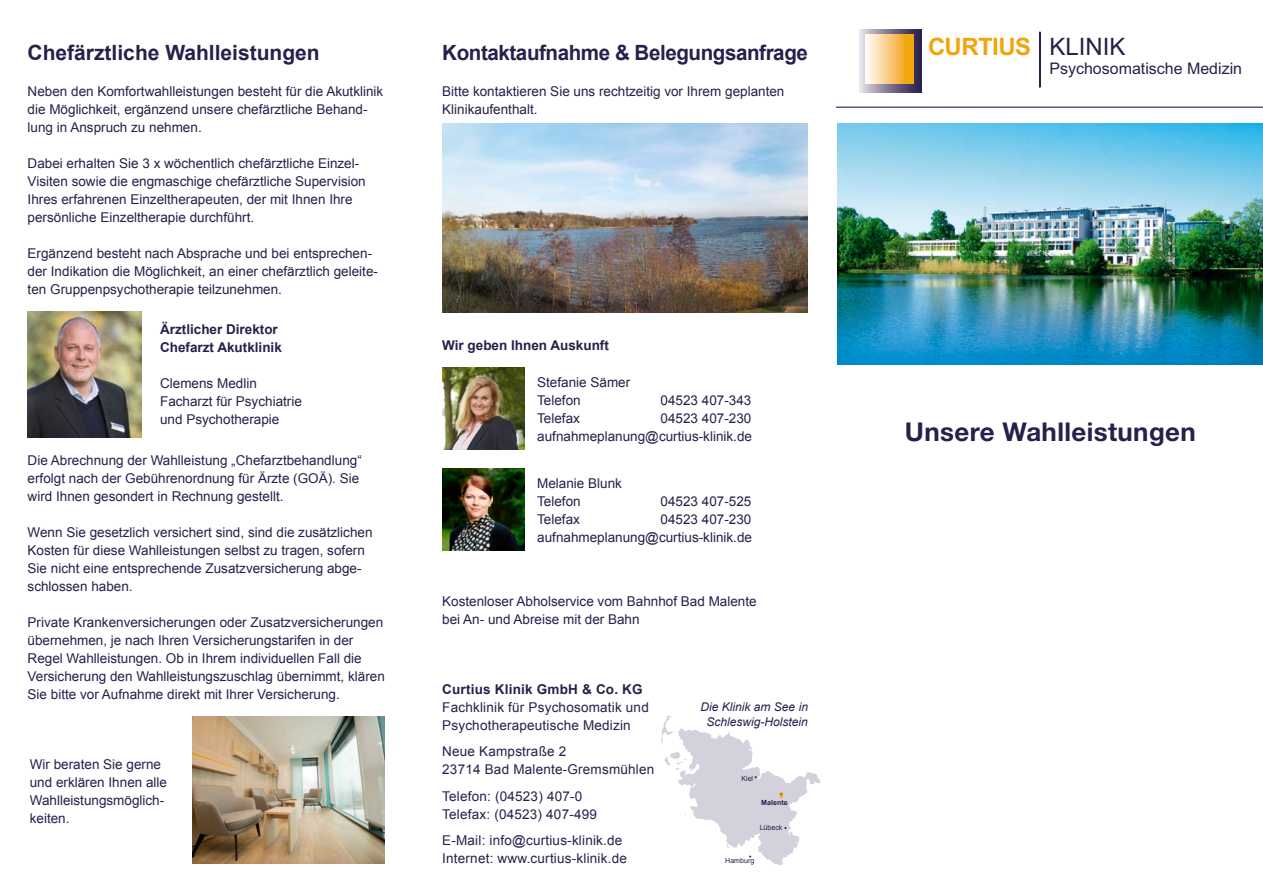
<style>
.page{position:relative;width:1263px;height:893px;background:#fff}
.page>*{position:absolute;margin:0;border:0;box-sizing:border-box;transform-origin:0 0}
.t1{font:700 25.8px "Helvetica Neue LT Std";letter-spacing:.015em;color:#26204b}
.t2{font:700 24px "Arial";letter-spacing:-.025em;color:#f1a50b}
.t3{font:700 21px "Arial";letter-spacing:-.02em;color:#26204b}
.t4{font:700 21px "Arial";color:#26204b}
.t5{font:16.05px "Arial";color:#26204a}
.t6{font:13.5px/18px "Arial";color:#26204b}
.t7{font:700 13.5px/18px "Arial";color:#26204b}
.t8{font:italic 12px/15px "Arial";color:#26204b;text-align:center}
.t9{font:7.05px "Arial";color:#26204b}
.t10{font:700 7.05px "Arial";color:#26204b}
.s1{font-weight:400;color:#26204a}
</style>
<div class="page">
<img style="left:838px;top:123px;width:425px;height:242px">
<img style="left:442px;top:123px;width:366px;height:189px">
<div style="left:1039px;top:32px;width:1px;height:56px;border:1px solid #26204a"></div>
<svg style="left:859px;top:30px;width:63px;height:62px;background:#867c91"></svg>
<div style="left:865px;top:35px;width:49px;height:48px;background:linear-gradient(to right,#fffcff,#f19a00)"></div>
<hr style="left:836px;top:107px;width:427px;height:1px;background:#26204b">
<img style="left:192px;top:717px;width:193px;height:146px">
<img style="left:28px;top:312px;width:113px;height:125px">
<svg style="left:661px;top:716px;width:160px;height:149px"></svg>
<img style="left:442px;top:469px;width:82px;height:82px">
<img style="left:442px;top:368px;width:82px;height:82px">
<h3 class="t4" style="left:28px;top:39px;width:294px">Chefärztliche Wahlleistungen</h3>
<p class="t6" style="left:28px;top:82px;width:357px">Neben den Komfortwahlleistungen besteht für die Akutklinik die Möglichkeit, ergänzend unsere chefärztliche Behand&shy;lung in Anspruch zu nehmen.</p>
<p class="t6" style="left:28px;top:154px;width:340px">Dabei erhalten Sie 3 x wöchentlich chefärztliche Einzel-Visiten sowie die engmaschige chefärztliche Supervision Ihres erfahrenen Einzeltherapeuten, der mit Ihnen Ihre persönliche Einzeltherapie durchführt.</p>
<p class="t6" style="left:28px;top:244px;width:352px">Ergänzend besteht nach Absprache und bei entsprechen&shy;der Indikation die Möglichkeit, an einer chefärztlich geleite&shy;ten Gruppenpsychotherapie teilzunehmen.</p>
<p class="t7" style="left:160px;top:321px;width:123px">Ärztlicher Direktor<br>Chefarzt Akutklinik</p>
<p class="t6" style="left:160px;top:375px;width:143px">Clemens Medlin<br>Facharzt für Psychiatrie und Psychotherapie</p>
<p class="t6" style="left:28px;top:451px;width:336px">Die Abrechnung der Wahlleistung „Chefarztbehandlung“ erfolgt nach der Gebührenordnung für Ärzte (GOÄ). Sie wird Ihnen gesondert in Rechnung gestellt.</p>
<p class="t6" style="left:28px;top:523px;width:346px">Wenn Sie gesetzlich versichert sind, sind die zusätzlichen Kosten für diese Wahlleistungen selbst zu tragen, sofern Sie nicht eine entsprechende Zusatzversicherung abge&shy;schlossen haben.</p>
<p class="t6" style="left:28px;top:613px;width:359px">Private Krankenversicherungen oder Zusatzversicherungen übernehmen, je nach Ihren Versicherungstarifen in der Regel Wahlleistungen. Ob in Ihrem individuellen Fall die Versicherung den Wahlleistungszuschlag übernimmt, klären Sie bitte vor Aufnahme direkt mit Ihrer Versicherung.</p>
<p class="t6" style="left:30px;top:756px;width:139px">Wir beraten Sie gerne und erklären Ihnen alle<br>Wahlleistungsmöglich&shy;keiten.</p>
<h3 class="t3" style="left:442px;top:39px;width:367px">Kontaktaufnahme &amp; Belegungsanfrage</h3>
<p class="t6" style="left:442px;top:82px;width:344px">Bitte kontaktieren Sie uns rechtzeitig vor Ihrem geplanten<br>Klinikaufenthalt.</p>
<p class="t7" style="left:442px;top:337px;width:168px">Wir geben Ihnen Auskunft</p>
<p class="t6" style="left:537px;top:373px;width:95px">Stefanie Sämer<br>Telefon</p>
<p class="t6" style="left:660px;top:391px;width:92px">04523 407-343</p>
<p class="t6" style="left:537px;top:409px;width:44px">Telefax</p>
<p class="t6" style="left:537px;top:409px;width:216px;text-align:right">04523 407-230 aufnahmeplanung@curtius-klinik.de</p>
<p class="t6" style="left:537px;top:474px;width:86px">Melanie Blunk<br>Telefon</p>
<p class="t6" style="left:660px;top:492px;width:92px">04523 407-525</p>
<p class="t6" style="left:537px;top:510px;width:44px">Telefax</p>
<p class="t6" style="left:537px;top:510px;width:216px;text-align:right">04523 407-230 aufnahmeplanung@curtius-klinik.de</p>
<p class="t6" style="left:442px;top:593px;width:316px">Kostenloser Abholservice vom Bahnhof Bad Malente bei An- und Abreise mit der Bahn</p>
<p class="t7" style="left:442px;top:680px;width:202px">Curtius Klinik GmbH &amp; Co. KG</p>
<p class="t6" style="left:442px;top:698px;width:208px">Fachklinik für Psychosomatik und<br>Psychotherapeutische Medizin</p>
<p class="t6" style="left:442px;top:743px;width:214px">Neue Kampstraße 2<br>23714 Bad Malente-Gremsmühlen</p>
<p class="t6" style="left:442px;top:787px;width:156px">Telefon: (04523) 407-0<br>Telefax: (04523) 407-499</p>
<p class="t6" style="left:442px;top:832px;width:186px">E-Mail: info@curtius-klinik.de<br>Internet: www.curtius-klinik.de</p>
<p class="t8" style="left:701px;top:699px;width:109px">Die Klinik am See in<br>Schleswig-Holstein</p>
<p class="t9" style="left:741px;top:774px;width:13px">Kiel</p>
<p class="t10" style="left:761px;top:798px;width:28px">Malente</p>
<p class="t9" style="left:760px;top:823px;width:24px">Lübeck</p>
<p class="t9" style="left:725px;top:856px;width:31px">Hamburg</p>
<h2 class="t2" style="left:928px;top:31px;width:199px">CURTIUS <span class="s1">KLINIK</span></h2>
<p class="t5" style="left:1049px;top:58px;width:194px">Psychosomatische Medizin</p>
<h1 class="t1" style="left:905px;top:416px;width:292px">Unsere Wahlleistungen</h1>
</div>
